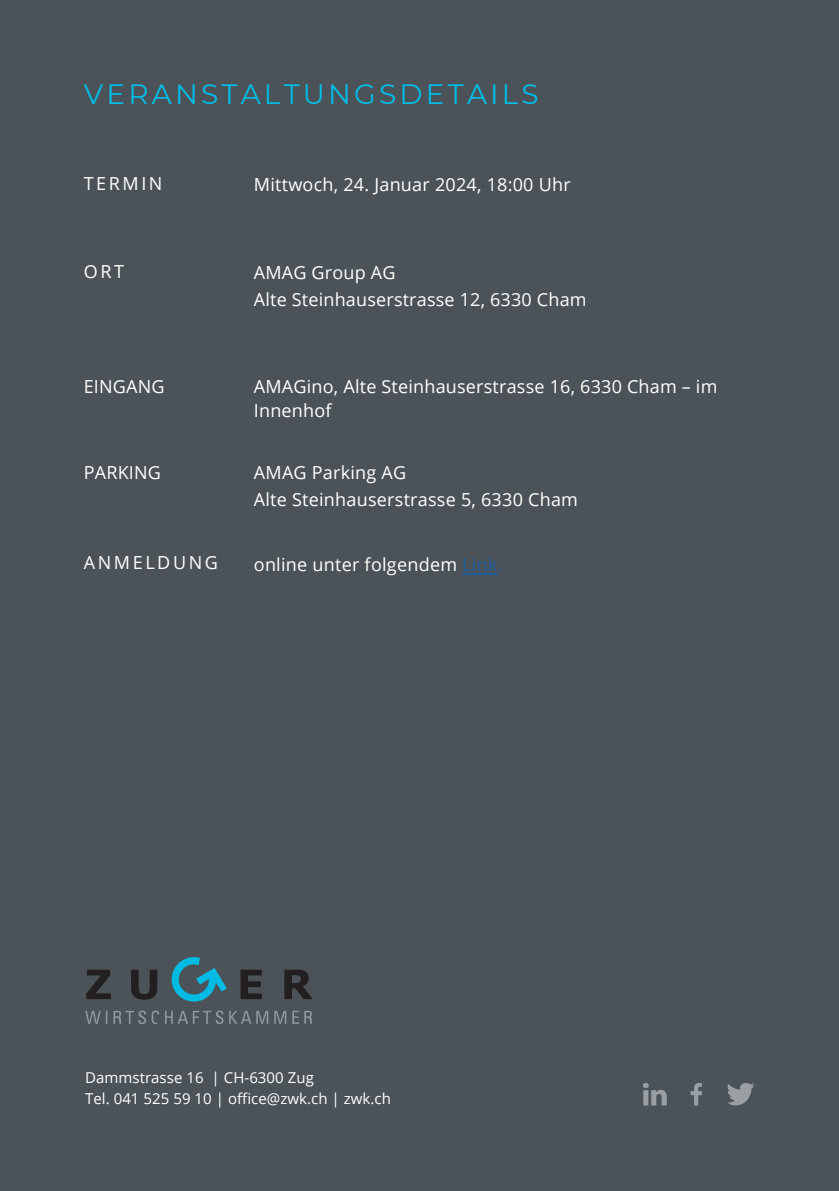
<style>
.page{position:relative;width:839px;height:1191px;background:#fff}
.page>*{position:absolute;margin:0;border:0;box-sizing:border-box;transform-origin:0 0}
.t1{font:28px "Montserrat";letter-spacing:.115em;color:#00bce7}
.t2{font:18px/24px "Open Sans";letter-spacing:.015em;color:#fff}
.t3{font:18px "Open Sans";letter-spacing:.145em;color:#fff}
.t4{font:15px "Open Sans";letter-spacing:.005em;color:#fff}
.s1{color:#1f5e9e}
</style>
<div class="page">
<div style="left:0;top:0;width:838px;height:1191px;background:#4c5358"></div>
<svg style="left:85px;top:1011px;width:22px;height:13px"></svg>
<svg style="left:152px;top:1011px;width:7px;height:13px"></svg>
<svg style="left:113px;top:1011px;width:33px;height:13px"></svg>
<svg style="left:165px;top:1011px;width:58px;height:13px"></svg>
<svg style="left:229px;top:1011px;width:39px;height:13px"></svg>
<svg style="left:274px;top:1011px;width:12px;height:13px"></svg>
<svg style="left:292px;top:1011px;width:20px;height:13px"></svg>
<svg style="left:240px;top:970px;width:22px;height:29px"></svg>
<svg style="left:284px;top:970px;width:29px;height:29px"></svg>
<svg style="left:172px;top:957px;width:55px;height:45px"></svg>
<svg style="left:131px;top:970px;width:26px;height:30px"></svg>
<svg style="left:86px;top:970px;width:25px;height:29px"></svg>
<svg style="left:643px;top:1083px;width:23px;height:23px"></svg>
<svg style="left:690px;top:1083px;width:12px;height:23px"></svg>
<svg style="left:727px;top:1083px;width:27px;height:23px"></svg>
<hr style="left:462px;top:573px;width:35px;height:1px;background:#1f5e9e">
<p class="t1" style="left:84px;top:77px;width:456px">VERANSTALTUNGSDETAILS</p>
<p class="t2" style="left:84px;top:171px;width:80px">TERMIN</p>
<p class="t2" style="left:254px;top:172px;width:318px">Mittwoch, 24. Januar 2024, 18:00 Uhr</p>
<p class="t2" style="left:84px;top:259px;width:42px">ORT</p>
<p class="t2" style="left:254px;top:260px;width:143px">AMAG Group AG</p>
<p class="t2" style="left:254px;top:287px;width:334px">Alte Steinhauserstrasse 12, 6330 Cham</p>
<p class="t2" style="left:84px;top:374px;width:82px">EINGANG</p>
<p class="t2" style="left:254px;top:374px;width:465px">AMAGino, Alte Steinhauserstrasse 16, 6330 Cham – im<br>Innenhof</p>
<p class="t2" style="left:84px;top:460px;width:79px">PARKING</p>
<p class="t2" style="left:254px;top:460px;width:154px">AMAG Parking AG</p>
<p class="t2" style="left:254px;top:487px;width:325px">Alte Steinhauserstrasse 5, 6330 Cham</p>
<p class="t3" style="left:84px;top:550px;width:136px">ANMELDUNG</p>
<p class="t2" style="left:254px;top:552px;width:250px">online unter folgendem <span class="s1">Link.</span></p>
<p class="t4" style="left:85px;top:1067px;width:230px">Dammstrasse 16 | CH-6300 Zug</p>
<p class="t4" style="left:85px;top:1088px;width:307px">Tel. 041 525 59 10 | office@zwk.ch | zwk.ch</p>
</div>
